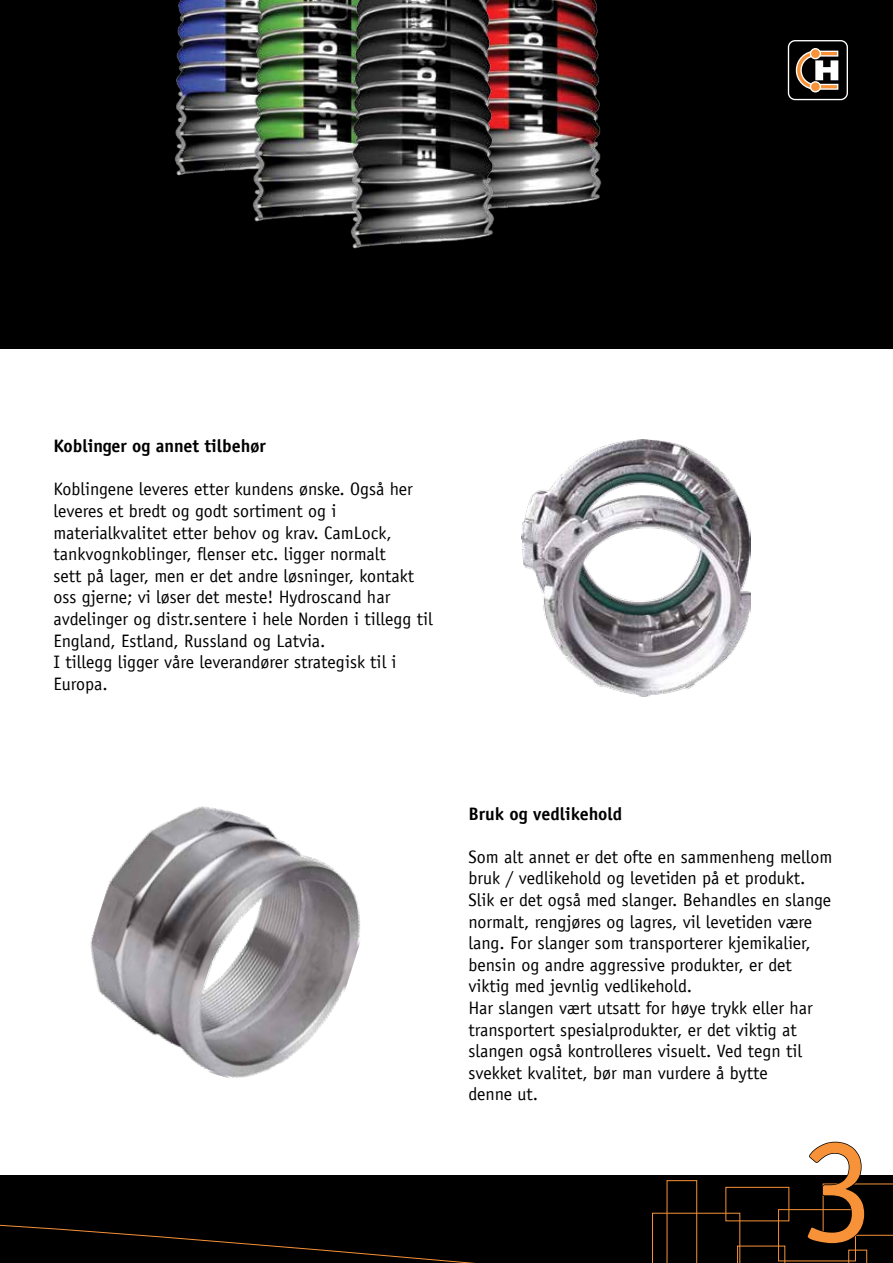
<style>
.page{position:relative;width:893px;height:1263px;background:#000}
.page>*{position:absolute;margin:0;border:0;box-sizing:border-box;transform-origin:0 0}
.t1{font:150px "Officina Sans LT";color:#f79239}
.t2{font:18px/21.6px "Officina Sans LT";color:#000}
.t3{font:700 18px "Officina Sans LT";color:#000}
</style>
<div class="page">
<div style="left:0;top:350px;width:893px;height:825px;background:#fff"></div>
<img style="left:500px;top:0;width:102px;height:209px">
<img style="left:174px;top:0;width:76px;height:176px">
<img style="left:250px;top:0;width:98px;height:222px">
<img style="left:348px;top:0;width:152px;height:249px">
<div style="left:787px;top:39px;width:62px;height:62px;border:3px solid #000;border-radius:7px"></div>
<div style="left:788px;top:40px;width:60px;height:60px;border:1px solid #fff;border-radius:7px"></div>
<svg style="left:795px;top:50px;width:44px;height:40px"></svg>
<div style="left:810px;top:49px;width:10px;height:10px;background:#f79239;border-radius:50%"></div>
<div style="left:810px;top:48px;width:11px;height:11px;border:1px solid #fff;border-radius:50%"></div>
<svg style="left:810px;top:82px;width:10px;height:10px"></svg>
<div style="left:810px;top:81px;width:11px;height:11px;border:1px solid #fff;border-radius:50%"></div>
<svg style="left:652px;top:1180px;width:133px;height:83px"></svg>
<svg style="left:848px;top:1250px;width:19px;height:13px"></svg>
<div style="left:778px;top:1209px;width:78px;height:52px;border:1px solid #f79239"></div>
<div style="left:725px;top:1187px;width:64px;height:34px;border:1px solid #f79239"></div>
<svg style="left:0;top:1224px;width:475px;height:39px"></svg>
<svg style="left:806px;top:1141px;width:87px;height:103px"></svg>
<img style="left:90px;top:806px;width:271px;height:272px">
<img style="left:522px;top:439px;width:228px;height:257px">
<p class="t3" style="left:54px;top:435px;width:214px">Koblinger og annet tilbehør</p>
<p class="t2" style="left:54px;top:479px;width:381px">Koblingene leveres etter kundens ønske. Også her leveres et bredt og godt sortiment og i materialkvalitet etter behov og krav. CamLock, tankvognkoblinger, flenser etc. ligger normalt<br>sett på lager, men er det andre løsninger, kontakt oss gjerne; vi løser det meste! Hydroscand har avdelinger og distr.sentere i hele Norden i tillegg til England, Estland, Russland og Latvia.<br>I tillegg ligger våre leverandører strategisk til i Europa.</p>
<p class="t3" style="left:468px;top:802px;width:155px">Bruk og vedlikehold</p>
<p class="t2" style="left:468px;top:846px;width:366px">Som alt annet er det ofte en sammenheng mellom bruk / vedlikehold og levetiden på et produkt.<br>Slik er det også med slanger. Behandles en slange normalt, rengjøres og lagres, vil levetiden være lang. For slanger som transporterer kjemikalier, bensin og andre aggressive produkter, er det viktig med jevnlig vedlikehold.<br>Har slangen vært utsatt for høye trykk eller har transportert spesialprodukter, er det viktig at slangen også kontrolleres visuelt. Ved tegn til svekket kvalitet, bør man vurdere å bytte<br>denne ut.</p>
<h1 class="t1" style="left:800px;top:1102px;width:76px">3</h1>
</div>
